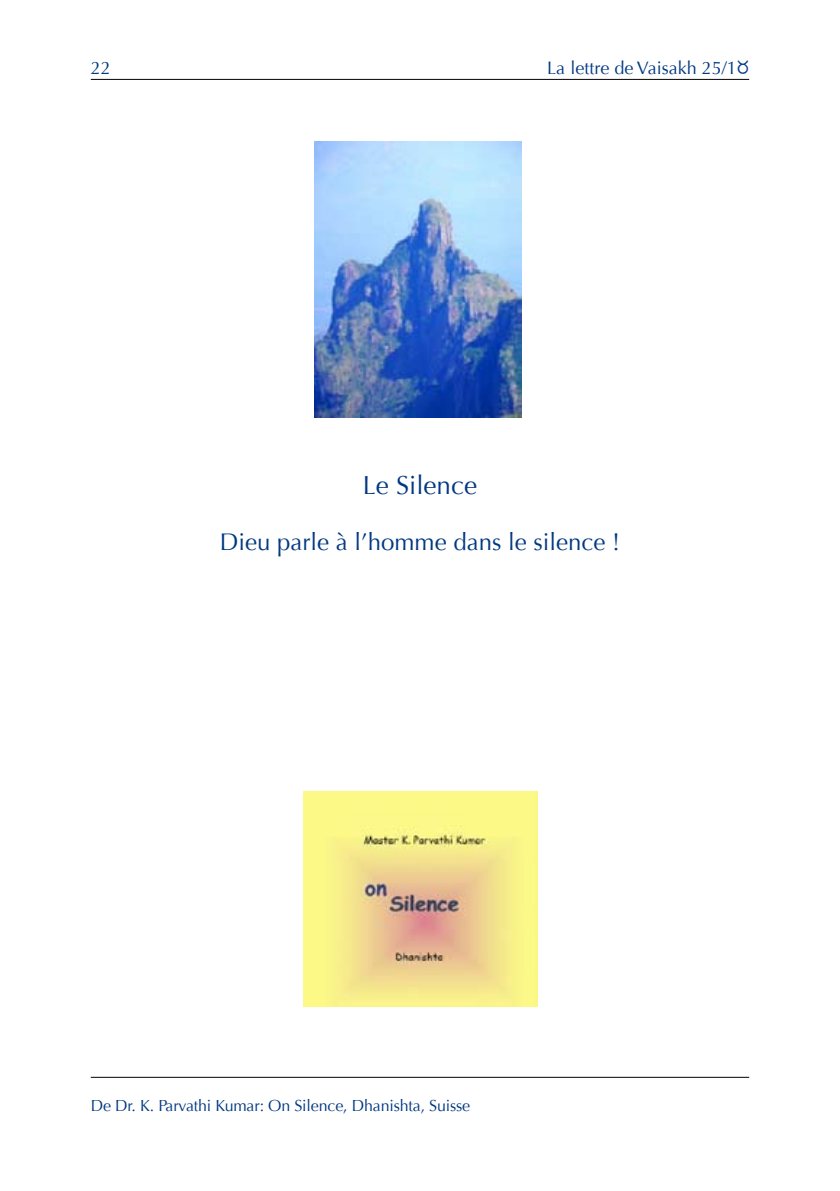
<style>
.page{position:relative;width:840px;height:1191px;background:#fff}
.page>*{position:absolute;margin:0;border:0;box-sizing:border-box;transform-origin:0 0}
.t1{font:26px "Optima";color:#003882}
.t2{font:24px "Optima";color:#003882}
.t3{font:18px "Optima";color:#003882}
.t4{font:16px "Optima";letter-spacing:-.01em;color:#003882}
.s1{font-family:"Glyphs"}
</style>
<div class="page">
<hr style="left:91px;top:79px;width:657px;height:1px;background:#000">
<hr style="left:91px;top:1077px;width:657px;height:1px;background:#000">
<img style="left:303px;top:791px;width:233px;height:215px">
<img style="left:314px;top:142px;width:207px;height:275px">
<p class="t3" style="left:91px;top:57px;width:22px">22</p>
<p class="t3" style="left:547px;top:57px;width:203px">La lettre de Vaisakh 25/1<span class="s1">2</span></p>
<h1 class="t1" style="left:362px;top:470px;width:116px">Le Silence</h1>
<h2 class="t2" style="left:219px;top:528px;width:402px">Dieu parle à l’homme dans le silence !</h2>
<p class="t4" style="left:91px;top:1096px;width:381px">De Dr. K. Parvathi Kumar: On Silence, Dhanishta, Suisse</p>
</div>
